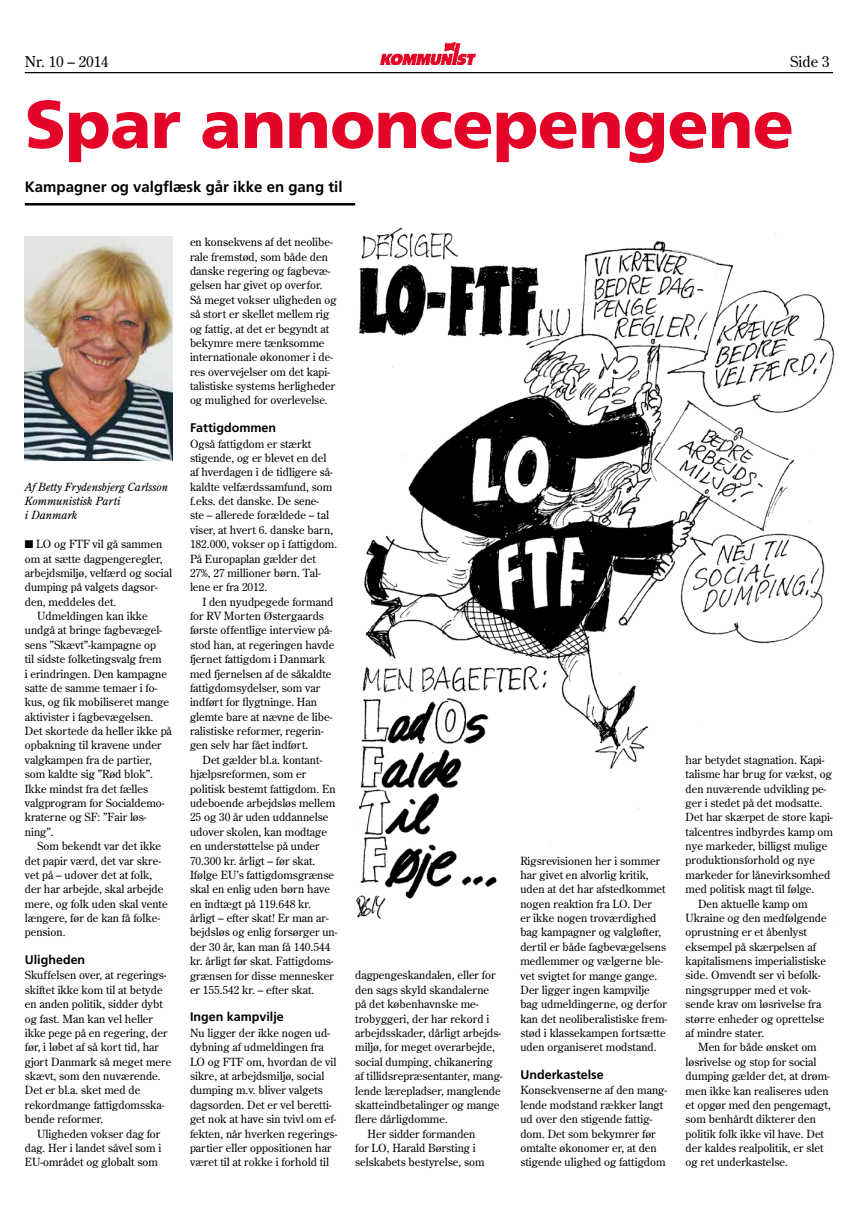
<style>
.page{position:relative;width:865px;height:1219px;background:#fff}
.page>*{position:absolute;margin:0;border:0;box-sizing:border-box;transform-origin:0 0}
.t1{font:900 67.5px "Frutiger";letter-spacing:-.01em;color:#e40428}
.t2{font:700 15px "Frutiger";color:#000}
.t3{font:15px "Century Old Style";color:#000}
.t4{font:700 12.5px "Frutiger";color:#000}
.t5{font:11.25px/14.4px "Century Old Style";color:#000}
.t6{font:italic 11.25px/14.4px "Century Old Style";color:#000}
</style>
<div class="page">
<hr style="left:25px;top:72px;width:808px;height:1px;background:#000">
<img style="left:25px;top:237px;width:147px;height:224px">
<img style="left:380px;top:43px;width:95px;height:21px">
<img style="left:356px;top:227px;width:481px;height:698px">
<hr style="left:25px;top:203px;width:330px;height:3px;background:#000">
<h2 class="t3" style="left:25px;top:52px;width:85px">Nr. 10 – 2014</h2>
<h2 class="t3" style="left:790px;top:52px;width:41px">Side 3</h2>
<h1 class="t1" style="left:25px;top:84px;width:770px">Spar annoncepengene</h1>
<h2 class="t2" style="left:25px;top:178px;width:319px">Kampagner og valgflæsk går ikke en gang til</h2>
<p class="t6" style="left:25px;top:479px;width:145px">Af Betty Frydensbjerg Carlsson<br>Kommunistisk Parti<br>i Danmark</p>
<p class="t5" style="left:25px;top:537px;width:139px">■ LO og FTF vil gå sammen</p>
<p class="t5" style="left:25px;top:551px;width:139px">om at sætte dagpengeregler,</p>
<p class="t5" style="left:25px;top:565px;width:149px">arbejdsmiljø, velfærd og social</p>
<p class="t5" style="left:25px;top:580px;width:134px">dumping på valgets dagsor-</p>
<p class="t5" style="left:25px;top:594px;width:93px">den, meddeles det.</p>
<p class="t5" style="left:37px;top:608px;width:112px">Udmeldingen kan ikke</p>
<p class="t5" style="left:25px;top:623px;width:139px">undgå at bringe fagbevægel-</p>
<p class="t5" style="left:25px;top:637px;width:133px">sens ”Skævt”-kampagne op</p>
<p class="t5" style="left:25px;top:652px;width:138px">til sidste folketingsvalg frem</p>
<p class="t5" style="left:25px;top:666px;width:144px">i erindringen. Den kampagne</p>
<p class="t5" style="left:25px;top:680px;width:134px">satte de samme temaer i fo-</p>
<p class="t5" style="left:25px;top:695px;width:146px">kus, og fik mobiliseret mange</p>
<p class="t5" style="left:25px;top:709px;width:130px">aktivister i fagbevægelsen.</p>
<p class="t5" style="left:25px;top:723px;width:149px">Det skortede da heller ikke på</p>
<p class="t5" style="left:25px;top:738px;width:138px">opbakning til kravene under</p>
<p class="t5" style="left:25px;top:752px;width:128px">valgkampen fra de partier,</p>
<p class="t5" style="left:25px;top:767px;width:130px">som kaldte sig ”Rød blok”.</p>
<p class="t5" style="left:25px;top:781px;width:125px">Ikke mindst fra det fælles</p>
<p class="t5" style="left:25px;top:795px;width:141px">valgprogram for Socialdemo-</p>
<p class="t5" style="left:25px;top:810px;width:123px">kraterne og SF: ”Fair løs-</p>
<p class="t5" style="left:25px;top:824px;width:30px">ning”.</p>
<p class="t5" style="left:37px;top:838px;width:125px">Som bekendt var det ikke</p>
<p class="t5" style="left:25px;top:853px;width:138px">det papir værd, det var skre-</p>
<p class="t5" style="left:25px;top:867px;width:129px">vet på – udover det at folk,</p>
<p class="t5" style="left:25px;top:882px;width:140px">der har arbejde, skal arbejde</p>
<p class="t5" style="left:25px;top:896px;width:144px">mere, og folk uden skal vente</p>
<p class="t5" style="left:25px;top:910px;width:137px">længere, før de kan få folke-</p>
<p class="t5" style="left:25px;top:925px;width:42px">pension.</p>
<p class="t4" style="left:25px;top:952px;width:62px">Uligheden</p>
<p class="t5" style="left:25px;top:968px;width:148px">Skuffelsen over, at regerings&shy;skiftet ikke kom til at betyde en anden politik, sidder dybt og fast. Man kan vel heller ikke pege på en regering, der før, i løbet af så kort tid, har gjort Danmark så meget mere skævt, som den nuværende.<br>Det er bl.a. sket med de rekordmange fattigdomsska&shy;bende reformer.</p>
<p class="t5" style="left:25px;top:1126px;width:138px;text-align:justify;text-indent:12px">Uligheden vokser dag for dag. Her i landet såvel som i EU-området og globalt som</p>
<p class="t5" style="left:190px;top:235px;width:148px">en konsekvens af det neolibe&shy;rale fremstød, som både den danske regering og fagbevæ&shy;gelsen har givet op overfor.<br>Så meget vokser uligheden og så stort er skellet mellem rig og fattig, at det er begyndt at bekymre mere tænksomme internationale økonomer i de&shy;res overvejelser om det kapi&shy;talistiske systems herligheder og mulighed for overlevelse.</p>
<p class="t4" style="left:190px;top:420px;width:88px">Fattigdommen</p>
<p class="t5" style="left:190px;top:436px;width:149px">Også fattigdom er stærkt stigende, og er blevet en del af hverdagen i de tidligere så&shy;kaldte velfærdssamfund, som f.eks. det danske. De sene-<br>ste – allerede forældede – tal viser, at hvert 6. danske barn,<br>182.000, vokser op i fattigdom.<br>På Europaplan gælder det<br>27%, 27 millioner børn. Tal&shy;lene er fra 2012.</p>
<p class="t5" style="left:190px;top:594px;width:146px;text-indent:12px">I den nyudpegede formand for RV Morten Østergaards første offentlige interview på&shy;stod han, at regeringen havde fjernet fattigdom i Danmark med fjernelsen af de såkaldte fattigdomsydelser, som var indført for flygtninge. Han glemte bare at nævne de libe&shy;ralistiske reformer, regerin&shy;gen selv har fået indført.</p>
<p class="t5" style="left:190px;top:752px;width:149px;text-indent:12px">Det gælder bl.a. kontant&shy;hjælpsreformen, som er politisk bestemt fattigdom. En udeboende arbejdsløs mellem<br>25 og 30 år uden uddannelse udover skolen, kan modtage en understøttelse på under<br>70.300 kr. årligt – før skat.<br>Ifølge EU’s fattigdomsgrænse skal en enlig uden børn have en indtægt på 119.648 kr. årligt – efter skat! Er man ar&shy;bejdsløs og enlig forsørger un&shy;der 30 år, kan man få 140.544 kr. årligt før skat. Fattigdoms&shy;grænsen for disse mennesker er 155.542 kr. – efter skat.</p>
<p class="t4" style="left:190px;top:1010px;width:95px">Ingen kampvilje</p>
<p class="t5" style="left:190px;top:1025px;width:149px">Nu ligger der ikke nogen ud&shy;dybning af udmeldingen fra<br>LO og FTF om, hvordan de vil sikre, at arbejdsmiljø, social dumping m.v. bliver valgets dagsorden. Det er vel beretti&shy;get nok at have sin tvivl om ef&shy;fekten, når hverken regerings&shy;partier eller oppositionen har været til at rokke i forhold til</p>
<p class="t5" style="left:355px;top:968px;width:142px">dagpengeskandalen, eller for</p>
<p class="t5" style="left:355px;top:982px;width:135px">den sags skyld skandalerne</p>
<p class="t5" style="left:355px;top:997px;width:125px">på det københavnske me-</p>
<p class="t5" style="left:355px;top:1011px;width:136px">trobyggeri, der har rekord i</p>
<p class="t5" style="left:355px;top:1025px;width:147px">arbejdsskader, dårligt arbejds-</p>
<p class="t5" style="left:355px;top:1040px;width:141px">miljø, for meget overarbejde,</p>
<p class="t5" style="left:355px;top:1054px;width:139px">social dumping, chikanering</p>
<p class="t5" style="left:355px;top:1068px;width:149px">af tillidsrepræsentanter, mang-</p>
<p class="t5" style="left:355px;top:1083px;width:147px">lende lærepladser, manglende</p>
<p class="t5" style="left:355px;top:1097px;width:146px">skatteindbetalinger og mange</p>
<p class="t5" style="left:355px;top:1112px;width:94px">flere dårligdomme.</p>
<p class="t5" style="left:367px;top:1126px;width:109px">Her sidder formanden</p>
<p class="t5" style="left:355px;top:1140px;width:122px">for LO, Harald Børsting i</p>
<p class="t5" style="left:355px;top:1155px;width:131px">selskabets bestyrelse, som</p>
<p class="t5" style="left:520px;top:853px;width:148px">Rigsrevisionen her i sommer har givet en alvorlig kritik, uden at det har afstedkommet nogen reaktion fra LO. Der<br>er ikke nogen troværdighed bag kampagner og valgløfter, dertil er både fagbevægelsens medlemmer og vælgerne ble&shy;vet svigtet for mange gange.<br>Der ligger ingen kampvilje bag udmeldingerne, og derfor kan det neoliberalistiske frem&shy;stød i klassekampen fortsætte uden organiseret modstand.</p>
<p class="t4" style="left:520px;top:1067px;width:85px">Underkastelse</p>
<p class="t5" style="left:520px;top:1083px;width:148px">Konsekvenserne af den mang&shy;lende modstand rækker langt ud over den stigende fattig&shy;dom. Det som bekymrer før omtalte økonomer er, at den stigende ulighed og fattigdom</p>
<p class="t5" style="left:685px;top:752px;width:140px">har betydet stagnation. Kapi-</p>
<p class="t5" style="left:685px;top:767px;width:148px">talisme har brug for vækst, og</p>
<p class="t5" style="left:685px;top:781px;width:142px">den nuværende udvikling pe-</p>
<p class="t5" style="left:685px;top:795px;width:138px">ger i stedet på det modsatte.</p>
<p class="t5" style="left:685px;top:810px;width:148px">Det har skærpet de store kapi-</p>
<p class="t5" style="left:685px;top:824px;width:149px">talcentres indbyrdes kamp om</p>
<p class="t5" style="left:685px;top:838px;width:143px">nye markeder, billigst mulige</p>
<p class="t5" style="left:685px;top:853px;width:131px">produktionsforhold og nye</p>
<p class="t5" style="left:685px;top:867px;width:146px">markeder for lånevirksomhed</p>
<p class="t5" style="left:685px;top:882px;width:130px">med politisk magt til følge.</p>
<p class="t5" style="left:698px;top:896px;width:111px">Den aktuelle kamp om</p>
<p class="t5" style="left:685px;top:910px;width:143px">Ukraine og den medfølgende</p>
<p class="t5" style="left:685px;top:925px;width:123px">oprustning er et åbenlyst</p>
<p class="t5" style="left:685px;top:939px;width:132px">eksempel på skærpelsen af</p>
<p class="t5" style="left:685px;top:953px;width:142px">kapitalismens imperialistiske</p>
<p class="t5" style="left:685px;top:968px;width:137px">side. Omvendt ser vi befolk-</p>
<p class="t5" style="left:685px;top:982px;width:127px">ningsgrupper med et vok-</p>
<p class="t5" style="left:685px;top:997px;width:137px">sende krav om løsrivelse fra</p>
<p class="t5" style="left:685px;top:1011px;width:140px">større enheder og oprettelse</p>
<p class="t5" style="left:685px;top:1025px;width:80px">af mindre stater.</p>
<p class="t5" style="left:698px;top:1040px;width:120px">Men for både ønsket om</p>
<p class="t5" style="left:685px;top:1054px;width:132px">løsrivelse og stop for social</p>
<p class="t5" style="left:685px;top:1068px;width:146px">dumping gælder det, at drøm-</p>
<p class="t5" style="left:685px;top:1083px;width:145px">men ikke kan realiseres uden</p>
<p class="t5" style="left:685px;top:1097px;width:147px">et opgør med den pengemagt,</p>
<p class="t5" style="left:685px;top:1112px;width:132px">som benhårdt dikterer den</p>
<p class="t5" style="left:685px;top:1126px;width:140px">politik folk ikke vil have. Det</p>
<p class="t5" style="left:685px;top:1140px;width:139px">der kaldes realpolitik, er slet</p>
<p class="t5" style="left:685px;top:1155px;width:104px">og ret underkastelse.</p>
</div>
